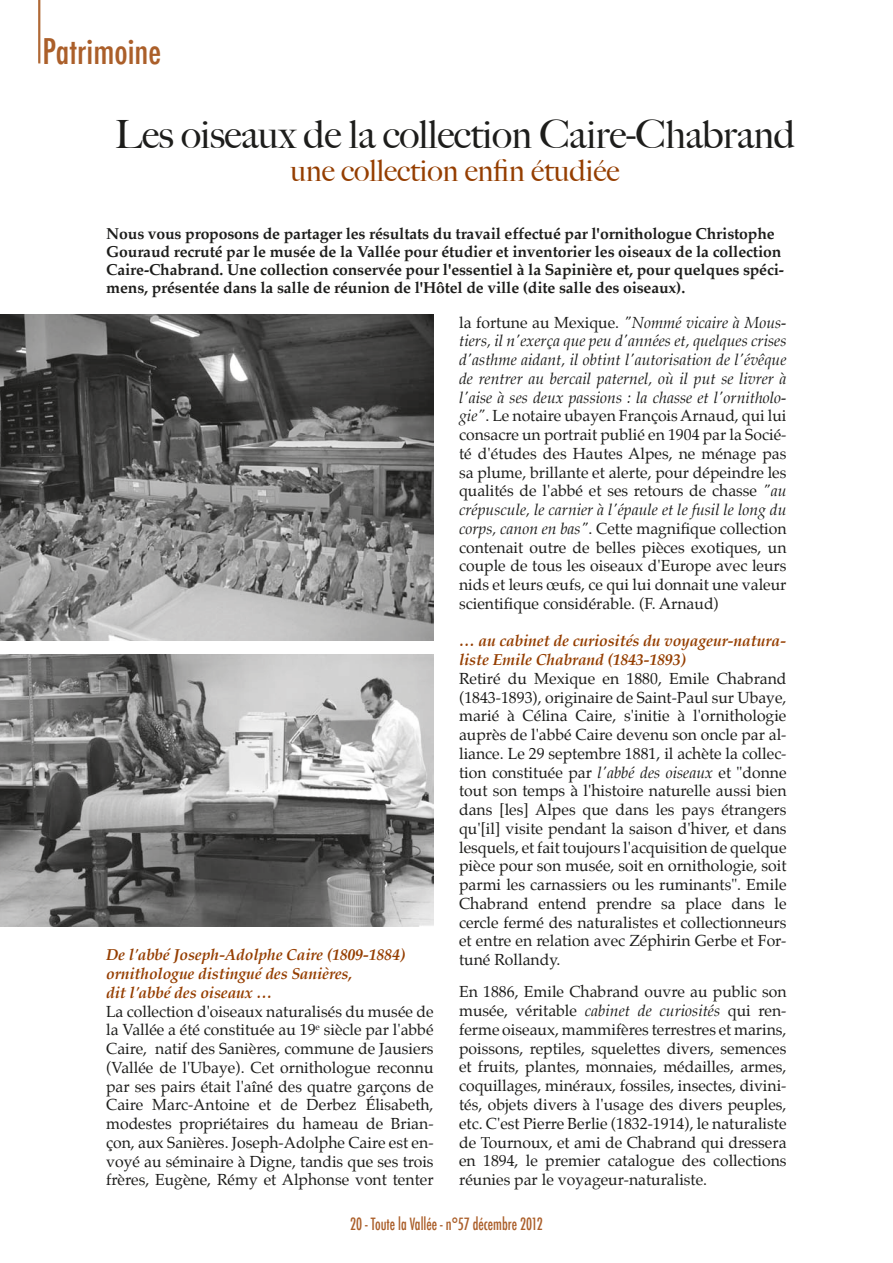
<style>
.page{position:relative;width:893px;height:1263px;background:#fff}
.page>*{position:absolute;margin:0;border:0;box-sizing:border-box;transform-origin:0 0}
.t1{font:500 39px "Big Caslon";letter-spacing:-.01em;color:#1d1d1b}
.t2{font:500 condensed 34.5px "Futura";color:#ab5f2a}
.t3{font:500 30px "Big Caslon";color:#953e01}
.t4{font:500 condensed 16.5px "Futura";color:#ab5f2a;scale:.88 1}
.t5{font:15.75px/18.8px "Palatino";color:#1d1d1b;text-align:justify}
.t6{font:700 15.75px/18px "Palatino";letter-spacing:-.01em;color:#1d1d1b}
.t7{font:italic 700 15.75px/18.8px "Palatino";letter-spacing:-.01em;color:#953e01}
.s1{font-style:italic}
</style>
<div class="page">
<svg style="left:38px;top:0;width:2px;height:63px"></svg>
<img style="left:0;top:315px;width:434px;height:326px">
<img style="left:0;top:655px;width:434px;height:271px">
<p class="t2" style="left:43px;top:29px;width:120px">Patrimoine</p>
<p class="t1" style="left:115px;top:112px;width:682px">Les oiseaux de la collection Caire-Chabrand</p>
<p class="t3" style="left:290px;top:153px;width:331px">une collection enfin étudiée</p>
<p class="t6" style="left:106px;top:224px;width:679px">Nous vous proposons de partager les résultats du travail effectué par l'ornithologue Christophe Gouraud recruté par le musée de la Vallée pour étudier et inventorier les oiseaux de la collection Caire-Chabrand. Une collection conservée pour l'essentiel à la Sapinière et, pour quelques spéci&shy;mens, présentée dans la salle de réunion de l'Hôtel de ville (dite salle des oiseaux).</p>
<p class="t7" style="left:106px;top:946px;width:300px">De l'abbé Joseph-Adolphe Caire (1809-1884)</p>
<p class="t7" style="left:106px;top:964px;width:248px">ornithologue distingué des Sanières,</p>
<p class="t7" style="left:106px;top:983px;width:167px">dit l'abbé des oiseaux …</p>
<p class="t5" style="left:106px;top:1002px;width:329px">La collection d'oiseaux naturalisés du musée de la Vallée a été constituée au 19<sup>e</sup> siècle par l'abbé Caire, natif des Sanières, commune de Jausiers (Vallée de l'Ubaye). Cet ornithologue reconnu par ses pairs était l'aîné des quatre garçons de Caire Marc-Antoine et de Derbez Élisabeth, modestes propriétaires du hameau de Brian&shy;çon, aux Sanières. Joseph-Adolphe Caire est en&shy;voyé au séminaire à Digne, tandis que ses trois frères, Eugène, Rémy et Alphonse vont tenter</p>
<p class="t5" style="left:459px;top:313px;width:329px">la fortune au Mexique. <span class="s1">"Nommé vicaire à Mous&shy;tiers, il n'exerça que peu d'années et, quelques crises d'asthme aidant, il obtint l'autorisation de l'évêque de rentrer au bercail paternel, où il put se livrer à l'aise à ses deux passions : la chasse et l'ornitholo&shy;gie"</span>. Le notaire ubayen François Arnaud, qui lui consacre un portrait publié en 1904 par la Socié&shy;té d'études des Hautes Alpes, ne ménage pas sa plume, brillante et alerte, pour dépeindre les qualités de l'abbé et ses retours de chasse <span class="s1">"au crépuscule, le carnier à l'épaule et le fusil le long du corps, canon en bas"</span>. Cette magnifique collection contenait outre de belles pièces exotiques, un couple de tous les oiseaux d'Europe avec leurs nids et leurs œufs, ce qui lui donnait une valeur scientifique considérable. (F. Arnaud)</p>
<p class="t7" style="left:459px;top:632px;width:328px">… au cabinet de curiosités du voyageur-natura&shy;liste Emile Chabrand (1843-1893)</p>
<p class="t5" style="left:459px;top:669px;width:329px">Retiré du Mexique en 1880, Emile Chabrand (1843-1893), originaire de Saint-Paul sur Ubaye, marié à Célina Caire, s'initie à l'ornithologie auprès de l'abbé Caire devenu son oncle par al&shy;liance. Le 29 septembre 1881, il achète la collec&shy;tion constituée par <span class="s1">l'abbé des oiseaux</span> et "donne tout son temps à l'histoire naturelle aussi bien dans [les] Alpes que dans les pays étrangers qu'[il] visite pendant la saison d'hiver, et dans lesquels, et fait toujours l'acquisition de quelque pièce pour son musée, soit en ornithologie, soit parmi les carnassiers ou les ruminants". Emile Chabrand entend prendre sa place dans le cercle fermé des naturalistes et collectionneurs et entre en relation avec Zéphirin Gerbe et For&shy;tuné Rollandy.</p>
<p class="t5" style="left:459px;top:983px;width:329px">En 1886, Emile Chabrand ouvre au public son musée, véritable <span class="s1">cabinet de curiosités</span> qui ren&shy;ferme oiseaux, mammifères terrestres et marins, poissons, reptiles, squelettes divers, semences et fruits, plantes, monnaies, médailles, armes, coquillages, minéraux, fossiles, insectes, divini&shy;tés, objets divers à l'usage des divers peuples, etc. C'est Pierre Berlie (1832-1914), le naturaliste de Tournoux, et ami de Chabrand qui dressera en 1894, le premier catalogue des collections réunies par le voyageur-naturaliste.</p>
<p class="t4" style="left:350px;top:1214px;width:220px">20 - Toute la Vallée - n°57 décembre 2012</p>
</div>
